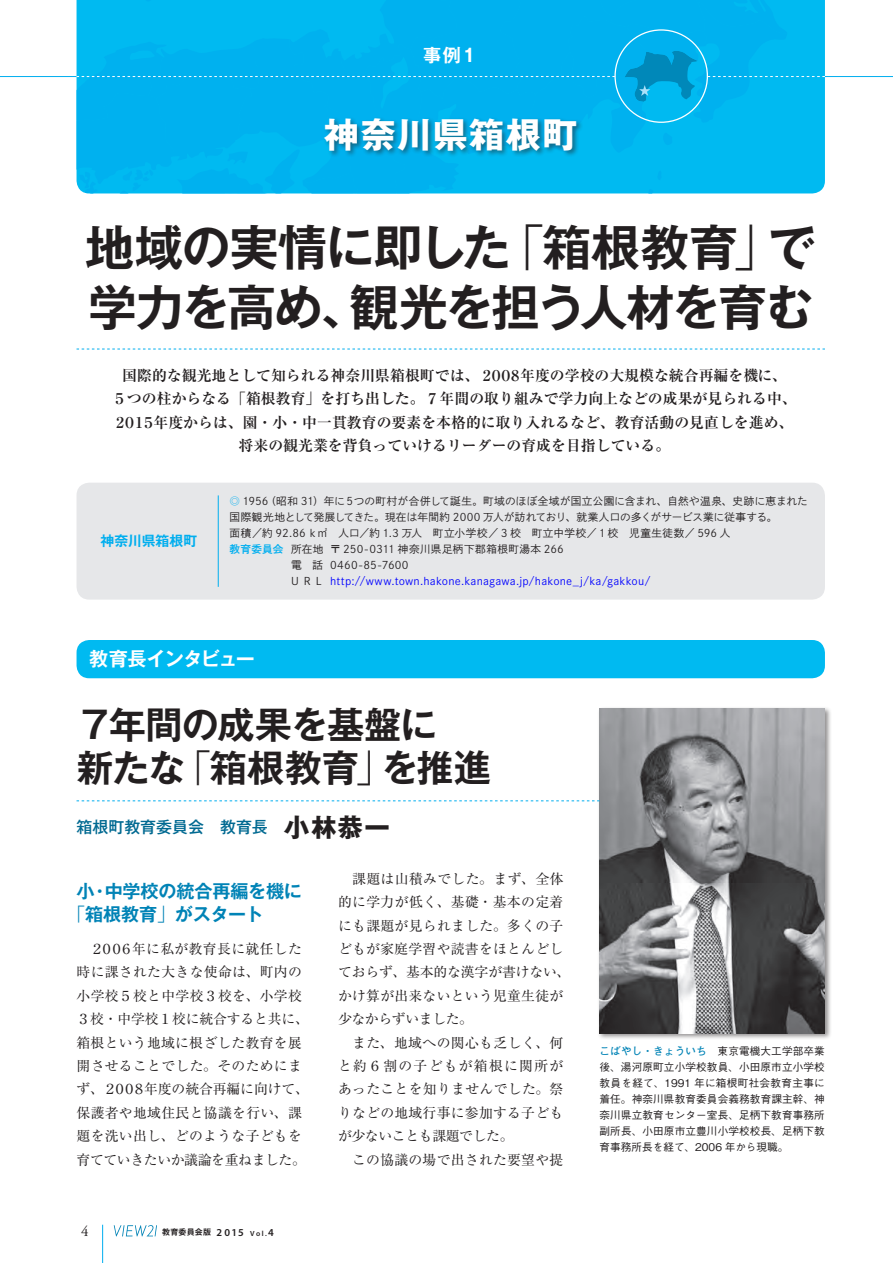
<style>
.page{position:relative;width:893px;height:1263px;background:#fff}
.page>*{position:absolute;margin:0;border:0;box-sizing:border-box;transform-origin:0 0}
.t1{font:700 48.9px/59.6px "Gothic MB101 Pro De";letter-spacing:-.04em;color:#231f20}
.t2{font:700 37.2px/43.5px "Gothic MB101 Pro De";letter-spacing:-.025em;color:#231f20}
.t3{font:700 35.1px "Gothic MB101 Pro";letter-spacing:.04em;color:#fff}
.t4{font:700 19.2px "Gothic MB101 Pro De";letter-spacing:-.055em;color:#fff}
.t5{font:700 18px/23.4px "Gothic MB101 Pro De";letter-spacing:-.01em;color:#0083b6}
.t6{font:700 18px "Gothic MB101 Pro De";color:#fff}
.t7{font:500 15.9px "Gothic MB101 Pro";color:#006991}
.t8{font:700 14.85px/23.4px "Ryumin Pr 6 N";color:#231f20;text-align:center}
.t9{font:14.85px "Adobe Garamond Pro";color:#231f20}
.t10{font:13.8px/23.4px "Ryumin Pro";letter-spacing:.02em;color:#231f20}
.t11{font:700 13.8px "Gothic MB101 Pro De";letter-spacing:.005em;color:#00aeef}
.t12{font:10.65px "Shuei Go Kin Std L";letter-spacing:.015em;color:#231f20}
.t13{font:500 10.65px/15.9px "Gothic BBB Pro";letter-spacing:.01em;color:#231f20;text-align:justify}
.t14{font:10.65px "Shuei Go Kin Std L";letter-spacing:.015em;color:#00f}
.t15{font:700 7.95px "Gothic MB101 Pro De";letter-spacing:.025em;color:#231f20}
.s1{font-family:"Gothic MB101 Pro";font-weight:300}
.s2{color:#00aeef}
.s3{font-family:"Shuei Go Kin Std B";color:#00aeef}
.s4{color:#231f20}
.s5{font-weight:700;font-size:25.5px;color:#231f20}
.s6{font-family:"Myriad Pro";font-weight:600;font-size:10.65px}
.s7{font-family:"Myriad Pro";font-weight:600;font-size:7.5px}
.s8{font-family:"Futo Go B101 Pro";font-weight:700;color:#0083b6}
</style>
<div class="page">
<hr style="left:0;top:76px;width:893px;height:1px;background:#00aeef">
<div style="left:77px;top:483px;width:748px;height:117px;background:#e6e7e9;border-radius:13px"></div>
<div style="left:77px;top:640px;width:748px;height:38px;background:#00baf1;border-radius:13px"></div>
<svg style="left:77px;top:0;width:748px;height:193px;background:#01b4ef"></svg>
<svg style="left:114px;top:1225px;width:43px;height:11px"></svg>
<hr style="left:102px;top:1225px;width:1px;height:38px;background:#00aeef">
<div style="left:597px;top:706px;width:235px;height:335px;background:#231f20;opacity:.5"></div>
<img style="left:600px;top:708px;width:225px;height:325px">
<svg style="left:77px;top:349px;width:748px;height:1px"></svg>
<hr style="left:218px;top:495px;width:1px;height:92px;background:#00aeef">
<div style="left:322px;top:117px;width:261px;height:41px;background:#231f20;opacity:.5"></div>
<svg style="left:77px;top:800px;width:523px;height:1px"></svg>
<p class="t6" style="left:423px;top:40px;width:56px">事例１</p>
<p class="t3" style="left:324px;top:106px;width:255px">神奈川県箱根町</p>
<p class="t1" style="left:85px;top:212px;width:733px">地域の実情に即した<span class="s1">「</span>箱根教育<span class="s1">」</span>で学力を高め、観光を担う人材を育む</p>
<p class="t8" style="left:112px;top:363px;width:686px">国際的な観光地として知られる神奈川県箱根町では、２００８年度の学校の大規模な統合再編を機に、<br>５つの柱からなる「箱根教育」を打ち出した。７年間の取り組みで学力向上などの成果が見られる中、２０１５年度からは、園・小・中一貫教育の要素を本格的に取り入れるなど、教育活動の見直しを進め、将来の観光業を背負っていけるリーダーの育成を目指している。</p>
<p class="t11" style="left:100px;top:530px;width:98px">神奈川県箱根町</p>
<p class="t12" style="left:230px;top:494px;width:580px"><span class="s2">◎</span> 1956（昭和 31）年に５つの町村が合併して誕生。町域のほぼ全域が国立公園に含まれ、自然や温泉、史跡に恵まれた</p>
<p class="t12" style="left:230px;top:510px;width:549px">国際観光地として発展してきた。現在は年間約 2000 万人が訪れており、就業人口の多くがサービス業に従事する。</p>
<p class="t12" style="left:230px;top:526px;width:502px">面積／約 92.86 ｋ㎡　人口／約 1.3 万人　町立小学校／ 3 校　町立中学校／ 1 校　児童生徒数／ 596 人</p>
<p class="t12" style="left:230px;top:542px;width:336px"><span class="s3">教育委員会</span> 所在地 〒 250-0311 神奈川県足柄下郡箱根町湯本 266</p>
<p class="t12" style="left:291px;top:558px;width:119px">電　話 0460-85-7600</p>
<p class="t14" style="left:291px;top:574px;width:361px"><span class="s4">U R L</span> http://www.town.hakone.kanagawa.jp/hakone_j/ka/gakkou/</p>
<p class="t4" style="left:89px;top:643px;width:167px">教育長インタビュー</p>
<p class="t2" style="left:77px;top:698px;width:416px">７年間の成果を基盤に<br>新たな<span class="s1">「</span>箱根教育<span class="s1">」</span>を推進</p>
<p class="t7" style="left:77px;top:814px;width:315px">箱根町教育委員会　教育長　<span class="s5">小林恭一</span></p>
<p class="t5" style="left:67px;top:877px;width:236px;text-indent:9px">小・中学校の統合再編を機に<span class="s1">「</span>箱根教育<span class="s1">」</span>がスタート</p>
<p class="t10" style="left:77px;top:936px;width:234px">　２００６年に私が教育長に就任した時に課された大きな使命は、町内の小学校５校と中学校３校を、小学校<br>３校・中学校１校に統合すると共に、箱根という地域に根ざした教育を展開させることでした。そのためにまず、２００８年度の統合再編に向けて、保護者や地域住民と協議を行い、課題を洗い出し、どのような子どもを育てていきたいか議論を重ねました。</p>
<p class="t9" style="left:81px;top:1222px;width:9px">4</p>
<p class="t15" style="left:162px;top:1226px;width:113px">教育委員会版 <span class="s6">2015</span> <span class="s7">Vol.</span><span class="s6">4</span></p>
<p class="t10" style="left:338px;top:866px;width:234px">　課題は山積みでした。まず、全体的に学力が低く、基礎・基本の定着にも課題が見られました。多くの子どもが家庭学習や読書をほとんどしておらず、基本的な漢字が書けない、かけ算が出来ないという児童生徒が少なからずいました。<br>　また、地域への関心も乏しく、何と約６割の子どもが箱根に関所があったことを知りませんでした。祭りなどの地域行事に参加する子どもが少ないことも課題でした。<br>　この協議の場で出された要望や提</p>
<p class="t13" style="left:600px;top:1042px;width:227px"><span class="s8">こばやし・きょういち</span> 東京電機大工学部卒業後、湯河原町立小学校教員、小田原市立小学校教員を経て、1991 年に箱根町社会教育主事に着任。神奈川県教育委員会義務教育課主幹、神奈川県立教育センター室長、足柄下教育事務所副所長、小田原市立豊川小学校校長、足柄下教育事務所長を経て、2006 年から現職。</p>
</div>
